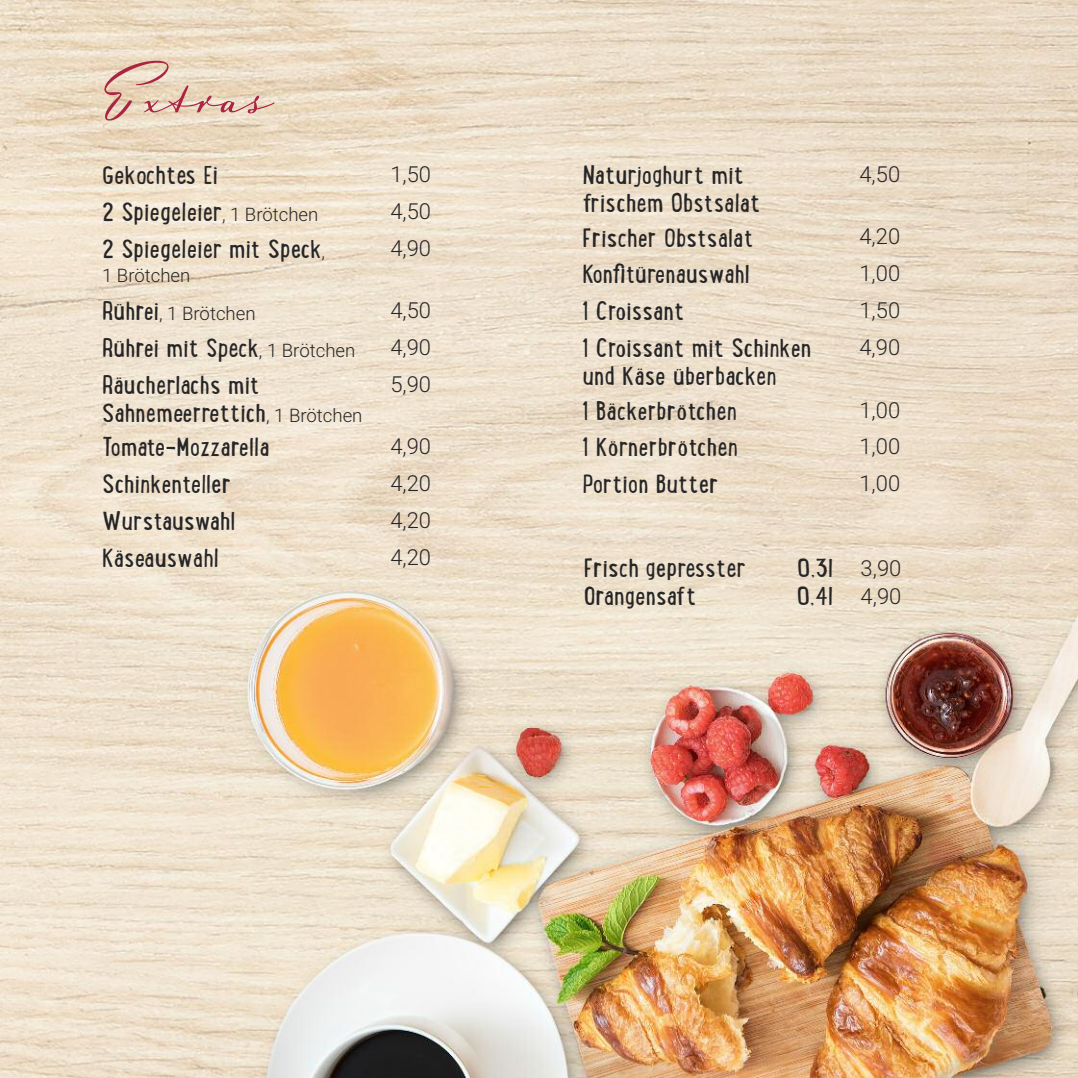
<style>
.page{position:relative;width:1078px;height:1078px;background:#fff}
.page>*{position:absolute;margin:0;border:0;box-sizing:border-box;transform-origin:0 0}
.t1{font:72px "Luxus Brut";color:#ab2441}
.t2{font:28px/28px "Lunch Box";color:#272627;scale:1.1 1}
.t3{font:300 22px/28px "Roboto";color:#272627}
.t4{font:300 18.6px "Roboto";color:#272627}
.s1{font-family:"Roboto";font-weight:300;font-size:18.6px}
.s2{font-family:"Lunch Box";font-weight:400;font-size:28px}
</style>
<div class="page">
<img style="left:0;top:0;width:1077px;height:1077px">
<h1 class="t1" style="left:102px;top:45px;width:173px">Extras</h1>
<p class="t2" style="left:102px;top:160px;width:107px">Gekochtes Ei</p>
<p class="t3" style="left:390px;top:159px;width:42px">1,50</p>
<p class="t2" style="left:102px;top:197px;width:198px">2 Spiegeleier<span class="s1">, 1 Brötchen</span></p>
<p class="t3" style="left:390px;top:196px;width:42px">4,50</p>
<p class="t2" style="left:102px;top:233px;width:204px">2 Spiegeleier mit Speck<span class="s1">,</span></p>
<p class="t4" style="left:102px;top:262px;width:90px">1 Brötchen</p>
<p class="t3" style="left:390px;top:233px;width:42px">4,90</p>
<p class="t4" style="left:102px;top:300px;width:155px"><span class="s2">Rührei</span>, 1 Brötchen</p>
<p class="t3" style="left:390px;top:295px;width:42px">4,50</p>
<p class="t2" style="left:102px;top:333px;width:232px">Rührei mit Speck<span class="s1">, 1 Brötchen</span></p>
<p class="t3" style="left:390px;top:332px;width:42px">4,90</p>
<p class="t2" style="left:102px;top:369px;width:238px">Räucherlachs mit<br>Sahnemeerrettich<span class="s1">, 1 Brötchen</span></p>
<p class="t3" style="left:390px;top:369px;width:42px">5,90</p>
<p class="t2" style="left:102px;top:432px;width:154px">Tomate-Mozzarella</p>
<p class="t3" style="left:390px;top:431px;width:42px">4,90</p>
<p class="t2" style="left:102px;top:469px;width:119px">Schinkenteller</p>
<p class="t3" style="left:390px;top:468px;width:42px">4,20</p>
<p class="t2" style="left:102px;top:505px;width:123px">Wurstauswahl</p>
<p class="t3" style="left:390px;top:505px;width:42px">4,20</p>
<p class="t2" style="left:102px;top:542px;width:108px">Käseauswahl</p>
<p class="t3" style="left:390px;top:542px;width:42px">4,20</p>
<p class="t2" style="left:582px;top:160px;width:163px">Naturjoghurt mit frischem Obstsalat</p>
<p class="t3" style="left:859px;top:159px;width:42px">4,50</p>
<p class="t2" style="left:582px;top:222px;width:157px">Frischer Obstsalat</p>
<p class="t3" style="left:859px;top:222px;width:42px">4,20</p>
<p class="t2" style="left:582px;top:259px;width:154px">Konfitürenauswahl</p>
<p class="t3" style="left:859px;top:258px;width:42px">1,00</p>
<p class="t2" style="left:582px;top:296px;width:94px">1 Croissant</p>
<p class="t3" style="left:859px;top:295px;width:42px">1,50</p>
<p class="t2" style="left:582px;top:333px;width:210px">1 Croissant mit Schinken und Käse überbacken</p>
<p class="t3" style="left:859px;top:332px;width:42px">4,90</p>
<p class="t2" style="left:582px;top:395px;width:142px">1 Bäckerbrötchen</p>
<p class="t3" style="left:859px;top:395px;width:42px">1,00</p>
<p class="t2" style="left:582px;top:432px;width:143px">1 Körnerbrötchen</p>
<p class="t3" style="left:859px;top:431px;width:42px">1,00</p>
<p class="t2" style="left:582px;top:469px;width:125px">Portion Butter</p>
<p class="t3" style="left:859px;top:468px;width:42px">1,00</p>
<p class="t2" style="left:583px;top:552px;width:149px">Frisch gepresster</p>
<p class="t2" style="left:797px;top:552px;width:34px">0,3l</p>
<p class="t2" style="left:583px;top:580px;width:104px">Orangensaft</p>
<p class="t2" style="left:796px;top:580px;width:35px">0,4l</p>
<p class="t3" style="left:860px;top:553px;width:42px">3,90<br>4,90</p>
</div>
